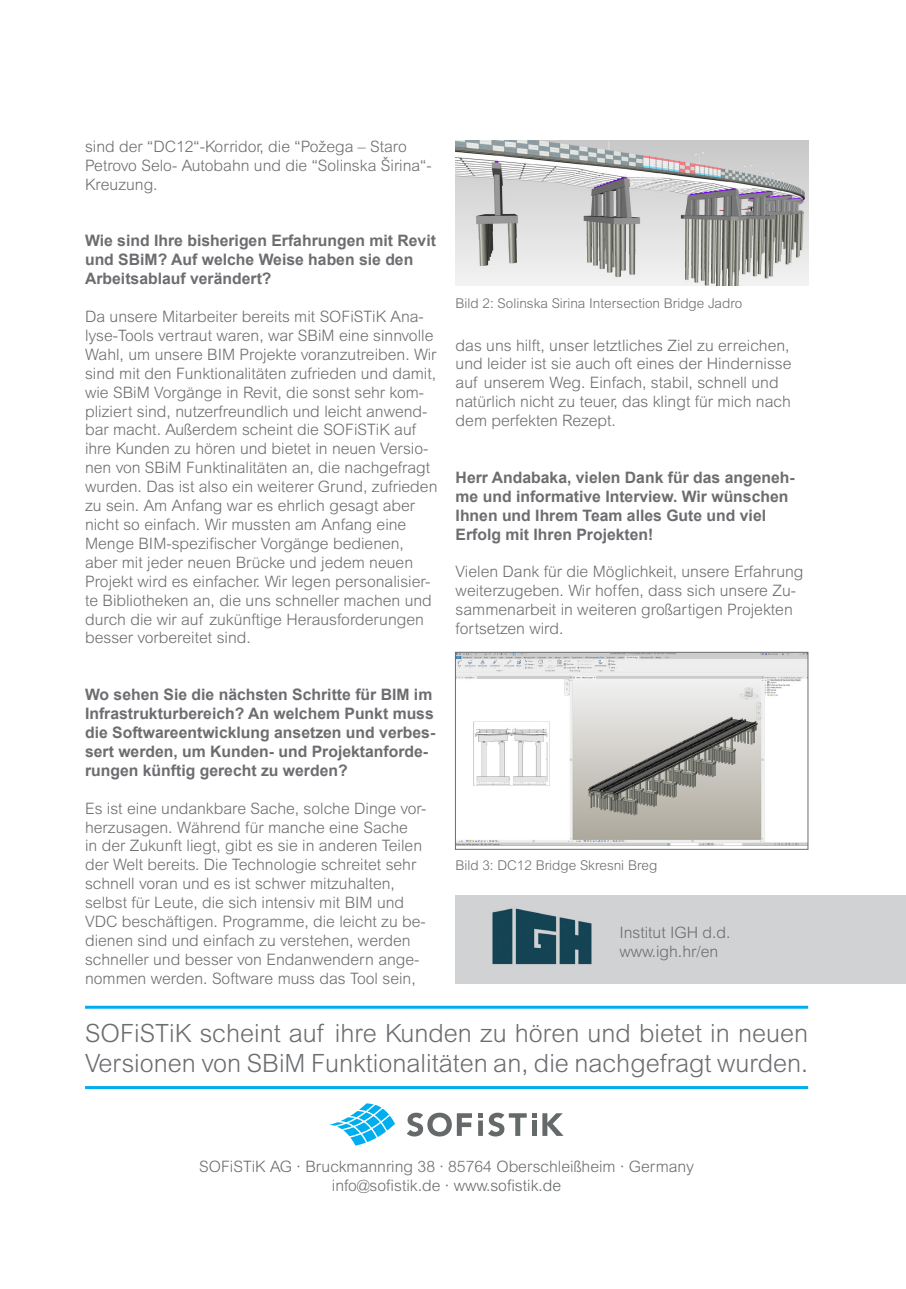
<style>
.page{position:relative;width:906px;height:1289px;background:#fff}
.page>*{position:absolute;margin:0;border:0;box-sizing:border-box;transform-origin:0 0}
.t1{font:300 25.2px/30.3px "Arial MT Std";color:#6c6d70}
.t2{font:300 15.75px/18.9px "Arial MT Std";color:#6c6d70}
.t3{font:700 15.75px/18.9px "Arial";color:#6c6d70}
.t4{font:300 13.5px "Arial MT Std";color:#6c6d70}
.s1{color:#656969}
</style>
<div class="page">
<div style="left:455px;top:894px;width:451px;height:89px;background:#d1d2d4"></div>
<svg style="left:330px;top:1103px;width:65px;height:42px"></svg>
<svg style="left:407px;top:1112px;width:156px;height:24px"></svg>
<hr style="left:85px;top:1086px;width:723px;height:3px;background:#00aeef">
<hr style="left:85px;top:1005px;width:723px;height:3px;background:#00aeef">
<img style="left:492px;top:908px;width:100px;height:57px">
<img style="left:455px;top:140px;width:353px;height:145px">
<img style="left:457px;top:654px;width:349px;height:191px">
<div style="left:455px;top:652px;width:353px;height:197px;border:1px solid #6c6d70"></div>
<p class="t2" style="left:85px;top:137px;width:348px">sind der “DC12“-Korridor, die “Požega – Staro<br>Petrovo Selo- Autobahn und die “Solinska Širina“-<br>Kreuzung.</p>
<p class="t3" style="left:85px;top:231px;width:352px">Wie sind Ihre bisherigen Erfahrungen mit Revit und SBiM? Auf welche Weise haben sie den<br>Arbeitsablauf verändert?</p>
<p class="t2" style="left:85px;top:307px;width:354px">Da unsere Mitarbeiter bereits mit SOFiSTiK Ana&shy;lyse-Tools vertraut waren, war SBiM eine sinnvolle Wahl, um unsere BIM Projekte voranzutreiben. Wir sind mit den Funktionalitäten zufrieden und damit, wie SBiM Vorgänge in Revit, die sonst sehr kom&shy;pliziert sind, nutzerfreundlich und leicht anwend&shy;bar macht. Außerdem scheint die SOFiSTiK auf ihre Kunden zu hören und bietet in neuen Versio&shy;nen von SBiM Funktinalitäten an, die nachgefragt wurden. Das ist also ein weiterer Grund, zufrieden zu sein. Am Anfang war es ehrlich gesagt aber nicht so einfach. Wir mussten am Anfang eine Menge BIM-spezifischer Vorgänge bedienen, aber mit jeder neuen Brücke und jedem neuen Projekt wird es einfacher. Wir legen personalisier&shy;te Bibliotheken an, die uns schneller machen und durch die wir auf zukünftige Herausforderungen besser vorbereitet sind.</p>
<p class="t3" style="left:85px;top:685px;width:352px">Wo sehen Sie die nächsten Schritte für BIM im Infrastrukturbereich? An welchem Punkt muss die Softwareentwicklung ansetzen und verbes&shy;sert werden, um Kunden- und Projektanforde&shy;rungen künftig gerecht zu werden?</p>
<p class="t2" style="left:85px;top:798px;width:343px">Es ist eine undankbare Sache, solche Dinge vor&shy;herzusagen. Während für manche eine Sache<br>in der Zukunft liegt, gibt es sie in anderen Teilen der Welt bereits. Die Technologie schreitet sehr schnell voran und es ist schwer mitzuhalten, selbst für Leute, die sich intensiv mit BIM und VDC beschäftigen. Programme, die leicht zu be&shy;dienen sind und einfach zu verstehen, werden schneller und besser von Endanwendern ange&shy;nommen werden. Software muss das Tool sein,</p>
<p class="t4" style="left:455px;top:296px;width:288px">Bild 2: Solinska Sirina Intersection Bridge Jadro</p>
<p class="t2" style="left:455px;top:335px;width:337px">das uns hilft, unser letztliches Ziel zu erreichen, und leider ist sie auch oft eines der Hindernisse auf unserem Weg. Einfach, stabil, schnell und natürlich nicht zu teuer, das klingt für mich nach dem perfekten Rezept.</p>
<p class="t3" style="left:455px;top:468px;width:341px">Herr Andabaka, vielen Dank für das angeneh&shy;me und informative Interview. Wir wünschen Ihnen und Ihrem Team alles Gute und viel Erfolg mit Ihren Projekten!</p>
<p class="t2" style="left:455px;top:562px;width:349px">Vielen Dank für die Möglichkeit, unsere Erfahrung weiterzugeben. Wir hoffen, dass sich unsere Zu&shy;sammenarbeit in weiteren großartigen Projekten fortsetzen wird.</p>
<p class="t4" style="left:455px;top:857px;width:203px">Bild 3: DC12 Bridge Skresni Breg</p>
<p class="t2" style="left:619px;top:923px;width:113px">Institut IGH d.d.</p>
<p class="t2" style="left:619px;top:942px;width:100px">www.igh.hr/en</p>
<p class="t1" style="left:85px;top:1017px;width:724px">SOFiSTiK scheint auf ihre Kunden zu hören und bietet in neuen<br>Versionen von SBiM Funktionalitäten an, die nachgefragt wurden.</p>
<p class="t2" style="left:199px;top:1157px;width:496px">SOFiSTiK AG ∙ Bruckmannring 38 ∙ 85764 Oberschleißheim ∙ Germany</p>
<p class="t2" style="left:332px;top:1175px;width:231px">info@sofistik.de ∙ <span class="s1">www.sofistik.de</span></p>
</div>
